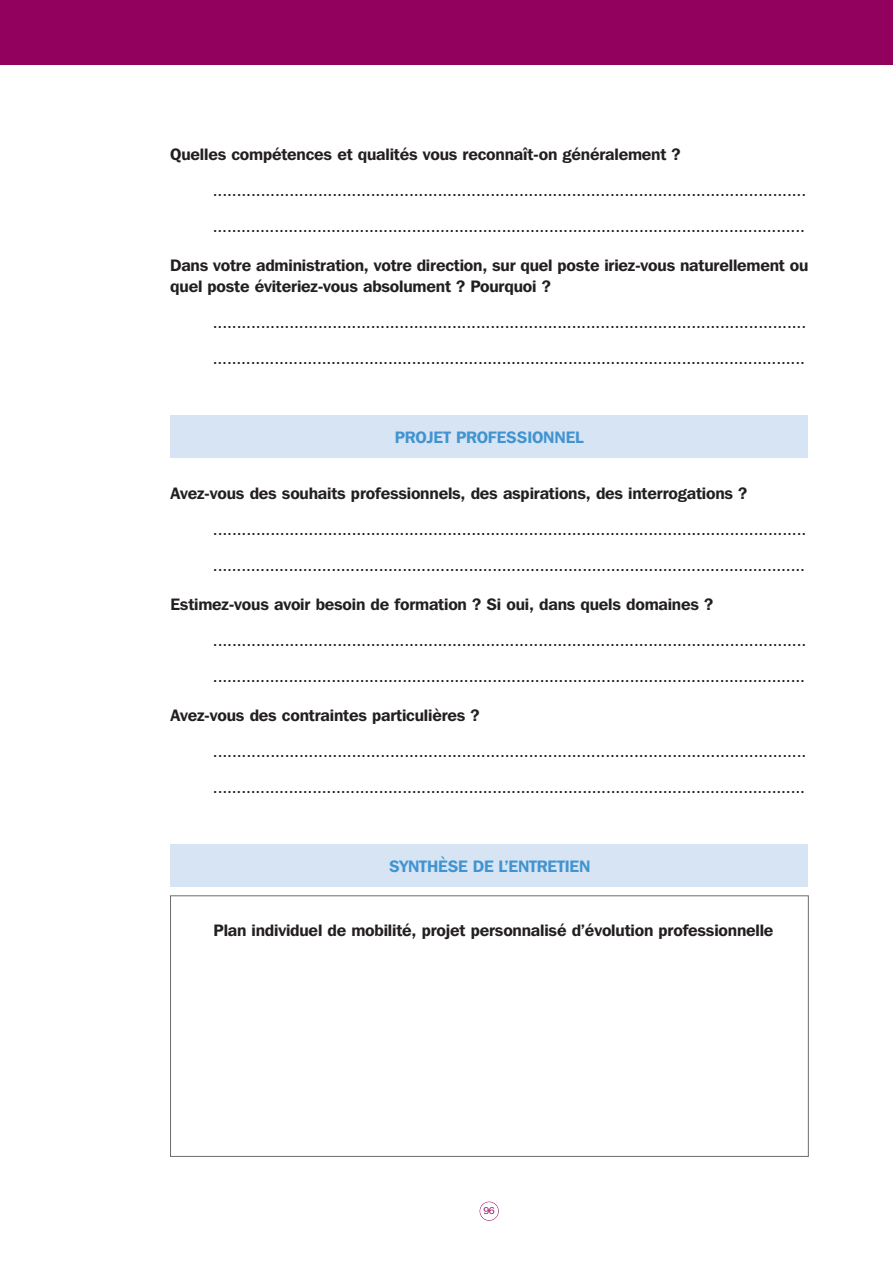
<style>
.page{position:relative;width:893px;height:1263px;background:#fff}
.page>*{position:absolute;margin:0;border:0;box-sizing:border-box;transform-origin:0 0}
.t1{font:16.5px/36px "Franklin Gothic IT Cby BT";color:#231f20}
.t2{font:600 16.5px/21px "Franklin Gothic IT Cby BT";letter-spacing:-.01em;color:#231f20}
.t3{font:600 16.5px "Franklin Gothic IT Cby BT";letter-spacing:-.01em;color:#4194d0}
.t4{font:9.75px "Franklin Gothic IT Cby BT";color:#91015d}
</style>
<div class="page">
<div style="left:0;top:0;width:893px;height:64px;background:#91015d"></div>
<div style="left:480px;top:1201px;width:19px;height:20px;border:1px solid #91015d;border-radius:50%"></div>
<div style="left:170px;top:415px;width:638px;height:43px;background:#d6e4f4"></div>
<div style="left:170px;top:844px;width:638px;height:43px;background:#d6e4f4"></div>
<p class="t2" style="left:170px;top:146px;width:512px">Quelles compétences et qualités vous reconnaît-on généralement ?</p>
<p class="t1" style="left:213px;top:174px;width:595px">............................................................................................................................ .............................................................................................................................</p>
<p class="t2" style="left:170px;top:257px;width:640px">Dans votre administration, votre direction, sur quel poste iriez-vous naturellement ou quel poste éviteriez-vous absolument ? Pourquoi ?</p>
<p class="t1" style="left:213px;top:306px;width:595px">............................................................................................................................ .............................................................................................................................</p>
<p class="t3" style="left:395px;top:431px;width:190px">PROJET PROFESSIONNEL</p>
<p class="t2" style="left:170px;top:484px;width:579px">Avez-vous des souhaits professionnels, des aspirations, des interrogations ?</p>
<p class="t1" style="left:213px;top:513px;width:595px">............................................................................................................................ .............................................................................................................................</p>
<p class="t2" style="left:170px;top:595px;width:545px">Estimez-vous avoir besoin de formation ? Si oui, dans quels domaines ?</p>
<p class="t1" style="left:213px;top:624px;width:595px">............................................................................................................................ .............................................................................................................................</p>
<p class="t2" style="left:170px;top:706px;width:311px">Avez-vous des contraintes particulières ?</p>
<p class="t1" style="left:213px;top:735px;width:595px">............................................................................................................................ .............................................................................................................................</p>
<p class="t3" style="left:389px;top:860px;width:203px">SYNTHÈSE DE L’ENTRETIEN</p>
<p class="t2" style="left:214px;top:921px;width:561px">Plan individuel de mobilité, projet personnalisé d’évolution professionnelle</p>
<p class="t4" style="left:483px;top:1207px;width:13px">96</p>
</div>
